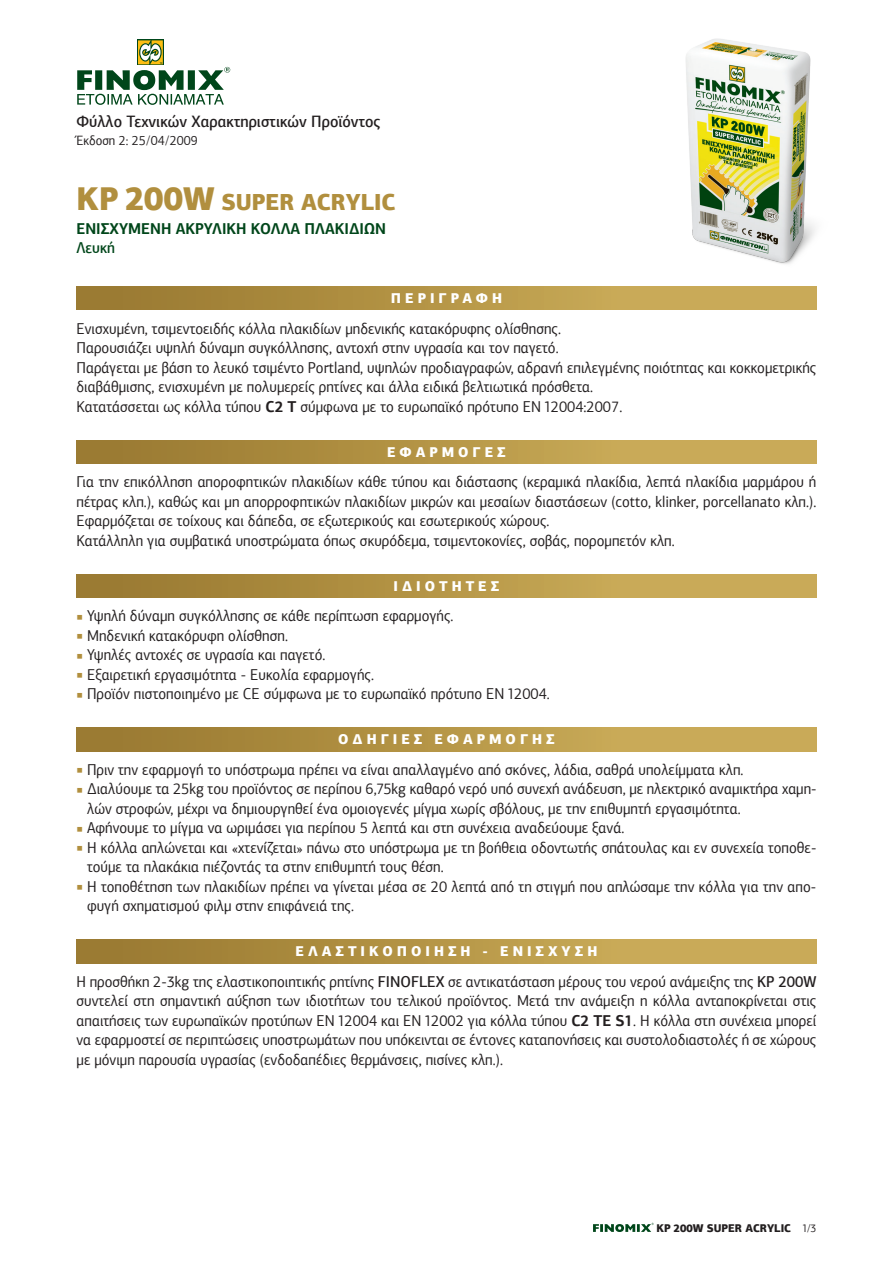
<style>
.page{position:relative;width:893px;height:1263px;background:#fff}
.page>*{position:absolute;margin:0;border:0;box-sizing:border-box;transform-origin:0 0}
.t1{font:900 23.25px "PF Agora Sans Pro";color:#b18f3e;scale:.93 1}
.t2{font:500 16.5px "PF Agora Sans Pro";color:#231f20;scale:.93 1}
.t3{font:15.75px/19.5px "PF Agora Sans Pro";color:#231f20;scale:.93 1}
.t4{font:700 15.75px "PF Agora Sans Pro";color:#00461a;scale:.93 1}
.t5{font:500 15.75px "PF Agora Sans Pro";color:#00461a;scale:.93 1}
.t6{font:900 14.25px "PF Agora Sans Pro";letter-spacing:.3em;color:#fff;scale:.93 1}
.t7{font:13.5px "PF Agora Sans Pro";color:#231f20;scale:.93 1}
.t8{font:900 11.25px "PF Agora Sans Pro";color:#231f20;scale:.93 1}
.s1{font-size:33px}
.s2{font-size:34.05px}
.s3{font-weight:700}
.s4{font-size:7.5px;color:#b18f3e}
.s5{font-weight:500}
.s6{font-weight:400}
</style>
<div class="page">
<svg style="left:593px;top:1223px;width:61px;height:9px"></svg>
<div style="left:77px;top:287px;width:739px;height:23px;background:linear-gradient(to right,#997930,#d2b35f)"></div>
<div style="left:77px;top:440px;width:739px;height:23px;background:linear-gradient(to right,#997930,#d2b35f)"></div>
<div style="left:77px;top:574px;width:739px;height:23px;background:linear-gradient(to right,#997930,#d2b35f)"></div>
<div style="left:77px;top:728px;width:739px;height:23px;background:linear-gradient(to right,#997930,#d2b35f)"></div>
<div style="left:77px;top:940px;width:739px;height:23px;background:linear-gradient(to right,#997930,#d2b35f)"></div>
<div style="left:137px;top:39px;width:27px;height:26px;background:#00461a"></div>
<svg style="left:77px;top:40px;width:153px;height:65px"></svg>
<img style="left:686px;top:38px;width:129px;height:226px">
<p class="t2" style="left:77px;top:111px;width:328px">Φύλλο Τεχνικών Χαρακτηριστικών Προϊόντος</p>
<p class="t7" style="left:77px;top:132px;width:132px">Έκδοση 2: 25/04/2009</p>
<h1 class="t1" style="left:77px;top:187px;width:345px"><span class="s1">KP</span> <span class="s2">200</span><span class="s1">W</span> SUPER ACRYLIC</h1>
<p class="t4" style="left:77px;top:218px;width:334px">ΕΝΙΣΧΥΜΕΝΗ ΑΚΡΥΛΙΚΗ ΚΟΛΛΑ ΠΛΑΚΙΔΙΩΝ</p>
<p class="t5" style="left:77px;top:238px;width:43px">Λευκή</p>
<p class="t6" style="left:391px;top:289px;width:121px">ΠΕΡΙΓΡΑΦΗ</p>
<p class="t3" style="left:77px;top:319px;width:797px">Ενισχυμένη, τσιμεντοειδής κόλλα πλακιδίων μηδενικής κατακόρυφης ολίσθησης.<br>Παρουσιάζει υψηλή δύναμη συγκόλλησης, αντοχή στην υγρασία και τον παγετό.<br>Παράγεται με βάση το λευκό τσιμέντο Portland, υψηλών προδιαγραφών, αδρανή επιλεγμένης ποιότητας και κοκκομετρικής διαβάθμισης, ενισχυμένη με πολυμερείς ρητίνες και άλλα ειδικά βελτιωτικά πρόσθετα.<br>Κατατάσσεται ως κόλλα τύπου <span class="s3">C2 T</span> σύμφωνα με το ευρωπαϊκό πρότυπο ΕΝ 12004:2007.</p>
<p class="t6" style="left:387px;top:442px;width:129px">ΕΦΑΡΜΟΓΕΣ</p>
<p class="t3" style="left:77px;top:472px;width:797px">Για την επικόλληση αποροφητικών πλακιδίων κάθε τύπου και διάστασης (κεραμικά πλακίδια, λεπτά πλακίδια μαρμάρου ή πέτρας κλπ.), καθώς και μη απορροφητικών πλακιδίων μικρών και μεσαίων διαστάσεων (cotto, klinker, porcellanato κλπ.).<br>Εφαρμόζεται σε τοίχους και δάπεδα, σε εξωτερικούς και εσωτερικούς χώρους.<br>Κατάλληλη για συμβατικά υποστρώματα όπως σκυρόδεμα, τσιμεντοκονίες, σοβάς, πορομπετόν κλπ.</p>
<p class="t6" style="left:394px;top:576px;width:115px">ΙΔΙΟΤΗΤΕΣ</p>
<p class="t3" style="left:77px;top:606px;width:407px"><span class="s4">■</span> Υψηλή δύναμη συγκόλλησης σε κάθε περίπτωση εφαρμογής.</p>
<p class="t3" style="left:77px;top:626px;width:229px"><span class="s4">■</span> Μηδενική κατακόρυφη ολίσθηση.</p>
<p class="t3" style="left:77px;top:645px;width:269px"><span class="s4">■</span> Υψηλές αντοχές σε υγρασία και παγετό.</p>
<p class="t3" style="left:77px;top:665px;width:321px"><span class="s4">■</span> Εξαιρετική εργασιμότητα - Ευκολία εφαρμογής.</p>
<p class="t3" style="left:77px;top:684px;width:510px"><span class="s4">■</span> Προϊόν πιστοποιημένο με CE σύμφωνα με το ευρωπαϊκό πρότυπο ΕΝ 12004.</p>
<p class="t6" style="left:338px;top:730px;width:234px">ΟΔΗΓΙΕΣ ΕΦΑΡΜΟΓΗΣ</p>
<p class="t3" style="left:77px;top:760px;width:719px"><span class="s4">■</span> Πριν την εφαρμογή το υπόστρωμα πρέπει να είναι απαλλαγμένο από σκόνες, λάδια, σαθρά υπολείμματα κλπ.</p>
<p class="t3" style="left:87px;top:779px;width:786px;text-indent:-11px"><span class="s4">■</span> Διαλύουμε τα 25kg του προϊόντος σε περίπου 6,75kg καθαρό νερό υπό συνεχή ανάδευση, με ηλεκτρικό αναμικτήρα χαμη&shy;λών στροφών, μέχρι να δημιουργηθεί ένα ομοιογενές μίγμα χωρίς σβόλους, με την επιθυμητή εργασιμότητα.</p>
<p class="t3" style="left:77px;top:818px;width:591px"><span class="s4">■</span> Αφήνουμε το μίγμα να ωριμάσει για περίπου 5 λεπτά και στη συνέχεια αναδεύουμε ξανά.</p>
<p class="t3" style="left:87px;top:838px;width:786px;text-indent:-11px"><span class="s4">■</span> Η κόλλα απλώνεται και «χτενίζεται» πάνω στο υπόστρωμα με τη βοήθεια οδοντωτής σπάτουλας και εν συνεχεία τοποθε&shy;τούμε τα πλακάκια πιέζοντάς τα στην επιθυμητή τους θέση.</p>
<p class="t3" style="left:87px;top:877px;width:785px;text-indent:-11px"><span class="s4">■</span> Η τοποθέτηση των πλακιδίων πρέπει να γίνεται μέσα σε 20 λεπτά από τη στιγμή που απλώσαμε την κόλλα για την απο&shy;φυγή σχηματισμού φιλμ στην επιφάνειά της.</p>
<p class="t6" style="left:296px;top:942px;width:326px">ΕΛΑΣΤΙΚΟΠΟΙΗΣΗ - ΕΝΙΣΧΥΣΗ</p>
<p class="t3" style="left:77px;top:972px;width:797px;text-align:justify">Η προσθήκη 2-3kg της ελαστικοποιητικής ρητίνης <span class="s5">FINOFLEX</span> σε αντικατάσταση μέρους του νερού ανάμειξης της <span class="s5">KP 200W </span>συντελεί στη σημαντική αύξηση των ιδιοτήτων του τελικού προϊόντος. Μετά την ανάμειξη η κόλλα ανταποκρίνεται στις απαιτήσεις των ευρωπαϊκών προτύπων ΕΝ 12004 και ΕΝ 12002 για κόλλα τύπου <span class="s3">C2 TE S1</span>. Η κόλλα στη συνέχεια μπορεί να εφαρμοστεί σε περιπτώσεις υποστρωμάτων που υπόκεινται σε έντονες καταπονήσεις και συστολοδιαστολές ή σε χώρους με μόνιμη παρουσία υγρασίας (ενδοδαπέδιες θερμάνσεις, πισίνες κλπ.).</p>
<p class="t8" style="left:657px;top:1220px;width:173px">KP 200W SUPER ACRYLIC <span class="s6">1/3</span></p>
</div>
